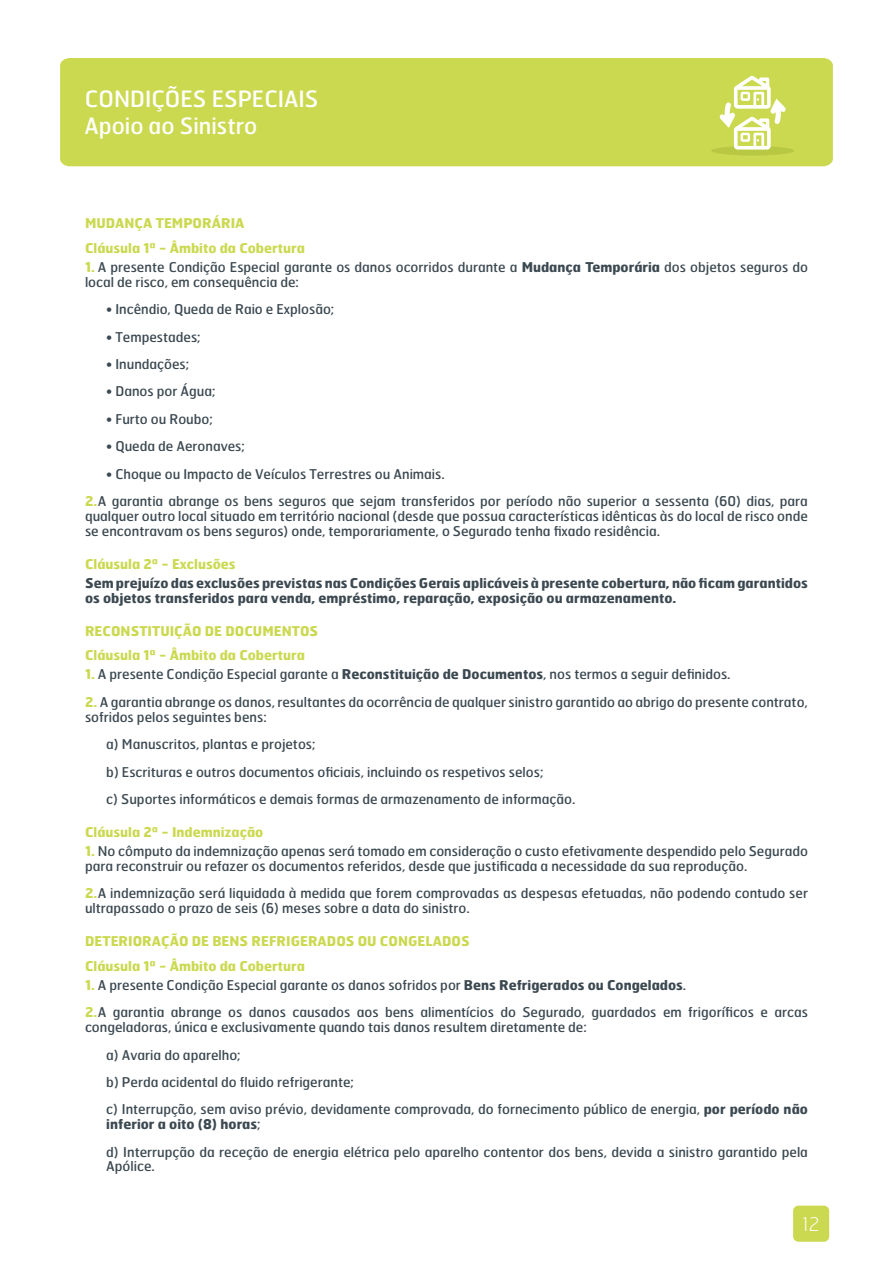
<style>
.page{position:relative;width:893px;height:1263px;background:#fff}
.page>*{position:absolute;margin:0;border:0;box-sizing:border-box;transform-origin:0 0}
.t1{font:22.5px/27px "Hermes";color:#fff}
.t2{font:100 18.75px "Hermes";color:#fff}
.t3{font:13.5px/27.5px "Hermes";color:#3c4951}
.t4{font:700 13.5px/24.8px "Hermes";color:#cbd950}
.t5{font:700 13.5px/14.7px "Hermes";color:#3c4951}
.s1{font-weight:700;color:#cbd950}
.s2{font-weight:700}
</style>
<div class="page">
<div style="left:793px;top:1205px;width:36px;height:37px;background:#cbd950;border-radius:5px"></div>
<div style="left:60px;top:58px;width:773px;height:108px;background:#cbd950"></div>
<div style="left:711px;top:146px;width:83px;height:10px;background:#b9c843;border-radius:50%"></div>
<svg style="left:715px;top:76px;width:75px;height:74px"></svg>
<h1 class="t1" style="left:85px;top:85px;width:236px">CONDIÇÕES ESPECIAIS<br>Apoio ao Sinistro</h1>
<p class="t4" style="left:85px;top:210px;width:221px">MUDANÇA TEMPORÁRIA<br>Cláusula 1ª - Âmbito da Cobertura</p>
<p class="t3" style="left:85px;top:259px;width:724px;line-height:14.7px"><span class="s1">1.</span> A presente Condição Especial garante os danos ocorridos durante a <span class="s2">Mudança Temporária</span> dos objetos seguros do local de risco, em consequência de:</p>
<p class="t3" style="left:106px;top:295px;width:229px">• Incêndio, Queda de Raio e Explosão;</p>
<p class="t3" style="left:106px;top:322px;width:96px">• Tempestades;</p>
<p class="t3" style="left:106px;top:350px;width:84px">• Inundações;</p>
<p class="t3" style="left:106px;top:377px;width:111px">• Danos por Água;</p>
<p class="t3" style="left:106px;top:405px;width:108px">• Furto ou Roubo;</p>
<p class="t3" style="left:106px;top:432px;width:140px">• Queda de Aeronaves;</p>
<p class="t3" style="left:85px;top:460px;width:724px;text-indent:21px">• Choque ou Impacto de Veículos Terrestres ou Animais.<br><span class="s1">2.</span>A garantia abrange os bens seguros que sejam transferidos por período não superior a sessenta (60) dias, para</p>
<p class="t3" style="left:85px;top:508px;width:724px;line-height:14.7px">qualquer outro local situado em território nacional (desde que possua características idênticas às do local de risco onde se encontravam os bens seguros) onde, temporariamente, o Segurado tenha fixado residência.</p>
<p class="t4" style="left:85px;top:551px;width:152px">Cláusula 2ª - Exclusões</p>
<p class="t5" style="left:85px;top:575px;width:724px">Sem prejuízo das exclusões previstas nas Condições Gerais aplicáveis à presente cobertura, não ficam garantidos os objetos transferidos para venda, empréstimo, reparação, exposição ou armazenamento.</p>
<p class="t4" style="left:85px;top:618px;width:235px">RECONSTITUIÇÃO DE DOCUMENTOS<br>Cláusula 1ª - Âmbito da Cobertura</p>
<p class="t3" style="left:85px;top:660px;width:647px"><span class="s1">1.</span> A presente Condição Especial garante a <span class="s2">Reconstituição de Documentos</span>, nos termos a seguir definidos.</p>
<p class="t3" style="left:85px;top:694px;width:724px;line-height:14.7px"><span class="s1">2.</span> A garantia abrange os danos, resultantes da ocorrência de qualquer sinistro garantido ao abrigo do presente contrato, sofridos pelos seguintes bens:</p>
<p class="t3" style="left:106px;top:730px;width:471px">a) Manuscritos, plantas e projetos;<br>b) Escrituras e outros documentos oficiais, incluindo os respetivos selos;<br>c) Suportes informáticos e demais formas de armazenamento de informação.</p>
<p class="t4" style="left:85px;top:819px;width:180px">Cláusula 2ª - Indemnização</p>
<p class="t3" style="left:85px;top:843px;width:724px;line-height:14.7px"><span class="s1">1.</span> No cômputo da indemnização apenas será tomado em consideração o custo efetivamente despendido pelo Segurado para reconstruir ou refazer os documentos referidos, desde que justificada a necessidade da sua reprodução.</p>
<p class="t3" style="left:85px;top:886px;width:724px;line-height:14.7px"><span class="s1">2.</span>A indemnização será liquidada à medida que forem comprovadas as despesas efetuadas, não podendo contudo ser ultrapassado o prazo de seis (6) meses sobre a data do sinistro.</p>
<p class="t4" style="left:85px;top:928px;width:386px">DETERIORAÇÃO DE BENS REFRIGERADOS OU CONGELADOS<br>Cláusula 1ª - Âmbito da Cobertura</p>
<p class="t3" style="left:85px;top:971px;width:724px"><span class="s1">1.</span> A presente Condição Especial garante os danos sofridos por <span class="s2">Bens Refrigerados ou Congelados</span>.<br><span class="s1">2.</span>A garantia abrange os danos causados aos bens alimentícios do Segurado, guardados em frigoríficos e arcas</p>
<p class="t3" style="left:106px;top:1013px;width:703px;text-indent:-21px">congeladoras, única e exclusivamente quando tais danos resultem diretamente de:<br>a) Avaria do aparelho;<br>b) Perda acidental do fluido refrigerante;<br>c) Interrupção, sem aviso prévio, devidamente comprovada, do fornecimento público de energia, <span class="s2">por período não</span></p>
<p class="t3" style="left:106px;top:1110px;width:703px"><span class="s2">inferior a oito (8) horas</span>;<br>d) Interrupção da receção de energia elétrica pelo aparelho contentor dos bens, devida a sinistro garantido pela</p>
<p class="t3" style="left:106px;top:1152px;width:50px">Apólice.</p>
<h2 class="t2" style="left:802px;top:1212px;width:19px">12</h2>
</div>
